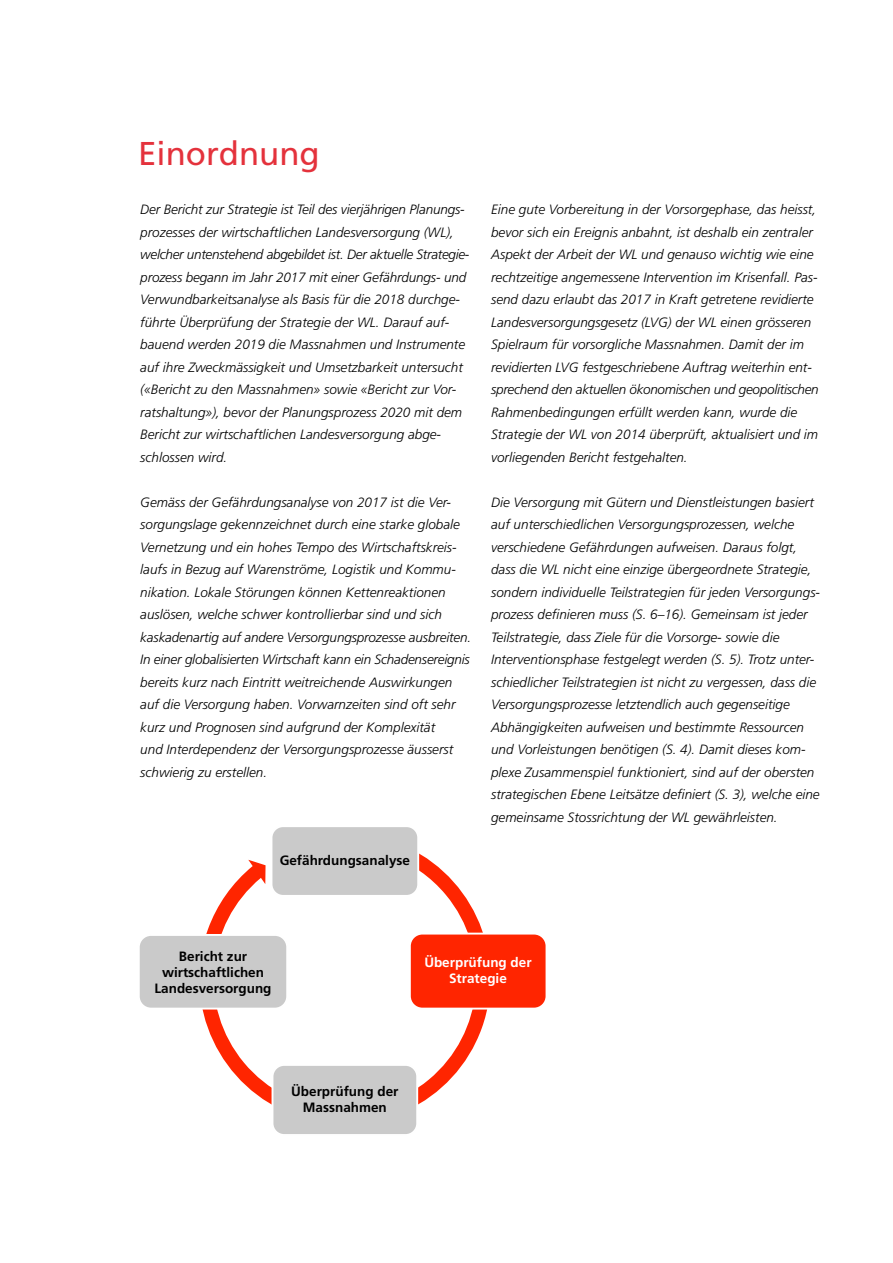
<style>
.page{position:relative;width:893px;height:1263px;background:#fff}
.page>*{position:absolute;margin:0;border:0;box-sizing:border-box;transform-origin:0 0}
.t1{font:33px "Frutiger";color:#e4323c}
.t2{font:italic 300 13.5px/22.5px "Frutiger";color:#000}
.t3{font:italic 300 13.5px/22.5px "Frutiger";letter-spacing:-.02em;color:#000}
.t4{font:700 13.5px/16.2px "Frutiger";color:#000;text-align:center}
.t5{font:700 13.5px/16.2px "Frutiger";color:#fff;text-align:center}
</style>
<div class="page">
<svg style="left:202px;top:853px;width:286px;height:252px"></svg>
<div style="left:271px;top:826px;width:147px;height:70px;background:#cacaca;border-radius:12px"></div>
<div style="left:271px;top:825px;width:148px;height:72px;border:2px solid #fff;border-radius:12px"></div>
<div style="left:410px;top:933px;width:136px;height:75px;background:#ff2500;border-radius:12px"></div>
<div style="left:409px;top:933px;width:138px;height:76px;border:2px solid #fff;border-radius:12px"></div>
<div style="left:272px;top:1065px;width:145px;height:70px;background:#cacaca;border-radius:12px"></div>
<div style="left:272px;top:1064px;width:146px;height:72px;border:2px solid #fff;border-radius:12px"></div>
<div style="left:139px;top:935px;width:148px;height:73px;background:#cacaca;border-radius:12px"></div>
<div style="left:138px;top:934px;width:150px;height:75px;border:2px solid #fff;border-radius:12px"></div>
<p class="t1" style="left:138px;top:134px;width:183px">Einordnung</p>
<p class="t2" style="left:140px;top:198px;width:326px">Der Bericht zur Strategie ist Teil des vierjährigen Planungs-</p>
<p class="t3" style="left:140px;top:221px;width:331px">prozesses der wirtschaftlichen Landesversorgung (WL), welcher untenstehend abgebildet ist. Der aktuelle Strategie-</p>
<p class="t2" style="left:140px;top:266px;width:327px">prozess begann im Jahr 2017 mit einer Gefährdungs- und</p>
<p class="t2" style="left:140px;top:288px;width:326px">Verwundbarkeitsanalyse als Basis für die 2018 durchge&shy;führte Überprüfung der Strategie der WL. Darauf auf&shy;bauend werden 2019 die Massnahmen und Instrumente auf ihre Zweckmässigkeit und Umsetzbarkeit untersucht («Bericht zu den Massnahmen» sowie «Bericht zur Vor&shy;ratshaltung»), bevor der Planungsprozess 2020 mit dem Bericht zur wirtschaftlichen Landesversorgung abge&shy;schlossen wird.</p>
<p class="t2" style="left:140px;top:491px;width:312px">Gemäss der Gefährdungsanalyse von 2017 ist die Ver-</p>
<p class="t2" style="left:140px;top:513px;width:321px">sorgungslage gekennzeichnet durch eine starke globale Vernetzung und ein hohes Tempo des Wirtschaftskreis&shy;laufs in Bezug auf Warenströme, Logistik und Kommu&shy;nikation. Lokale Störungen können Kettenreaktionen auslösen, welche schwer kontrollierbar sind und sich</p>
<p class="t2" style="left:140px;top:626px;width:332px">kaskadenartig auf andere Versorgungsprozesse ausbreiten.</p>
<p class="t2" style="left:140px;top:648px;width:331px">In einer globalisierten Wirtschaft kann ein Schadensereignis</p>
<p class="t2" style="left:140px;top:671px;width:317px">bereits kurz nach Eintritt weitreichende Auswirkungen auf die Versorgung haben. Vorwarnzeiten sind oft sehr kurz und Prognosen sind aufgrund der Komplexität und Interdependenz der Versorgungsprozesse äusserst schwierig zu erstellen.</p>
<p class="t4" style="left:280px;top:852px;width:132px">Gefährdungsanalyse</p>
<p class="t2" style="left:491px;top:198px;width:329px">Eine gute Vorbereitung in der Vorsorgephase, das heisst, bevor sich ein Ereignis anbahnt, ist deshalb ein zentraler Aspekt der Arbeit der WL und genauso wichtig wie eine rechtzeitige angemessene Intervention im Krisenfall. Pas&shy;send dazu erlaubt das 2017 in Kraft getretene revidierte Landesversorgungsgesetz (LVG) der WL einen grösseren Spielraum für vorsorgliche Massnahmen. Damit der im revidierten LVG festgeschriebene Auftrag weiterhin ent&shy;sprechend den aktuellen ökonomischen und geopolitischen Rahmenbedingungen erfüllt werden kann, wurde die Strategie der WL von 2014 überprüft, aktualisiert und im vorliegenden Bericht festgehalten.</p>
<p class="t2" style="left:491px;top:491px;width:330px">Die Versorgung mit Gütern und Dienstleistungen basiert auf unterschiedlichen Versorgungsprozessen, welche verschiedene Gefährdungen aufweisen. Daraus folgt, dass die WL nicht eine einzige übergeordnete Strategie, sondern individuelle Teilstrategien für jeden Versorgungs-</p>
<p class="t2" style="left:491px;top:603px;width:318px">prozess definieren muss (S. 6–16). Gemeinsam ist jeder<br>Teilstrategie, dass Ziele für die Vorsorge- sowie die</p>
<p class="t2" style="left:491px;top:648px;width:325px">Interventionsphase festgelegt werden (S. 5). Trotz unter-</p>
<p class="t2" style="left:491px;top:671px;width:327px">schiedlicher Teilstrategien ist nicht zu vergessen, dass die<br>Versorgungsprozesse letztendlich auch gegenseitige</p>
<p class="t2" style="left:491px;top:716px;width:330px">Abhängigkeiten aufweisen und bestimmte Ressourcen und Vorleistungen benötigen (S. 4). Damit dieses kom&shy;plexe Zusammenspiel funktioniert, sind auf der obersten strategischen Ebene Leitsätze definiert (S. 3), welche eine gemeinsame Stossrichtung der WL gewährleisten.</p>
<p class="t4" style="left:179px;top:948px;width:70px">Bericht zur</p>
<p class="t4" style="left:162px;top:964px;width:104px">wirtschaftlichen</p>
<p class="t4" style="left:155px;top:980px;width:119px">Landesversorgung</p>
<p class="t5" style="left:424px;top:954px;width:109px">Überprüfung der<br>Strategie</p>
<p class="t4" style="left:291px;top:1083px;width:109px">Überprüfung der<br>Massnahmen</p>
</div>
